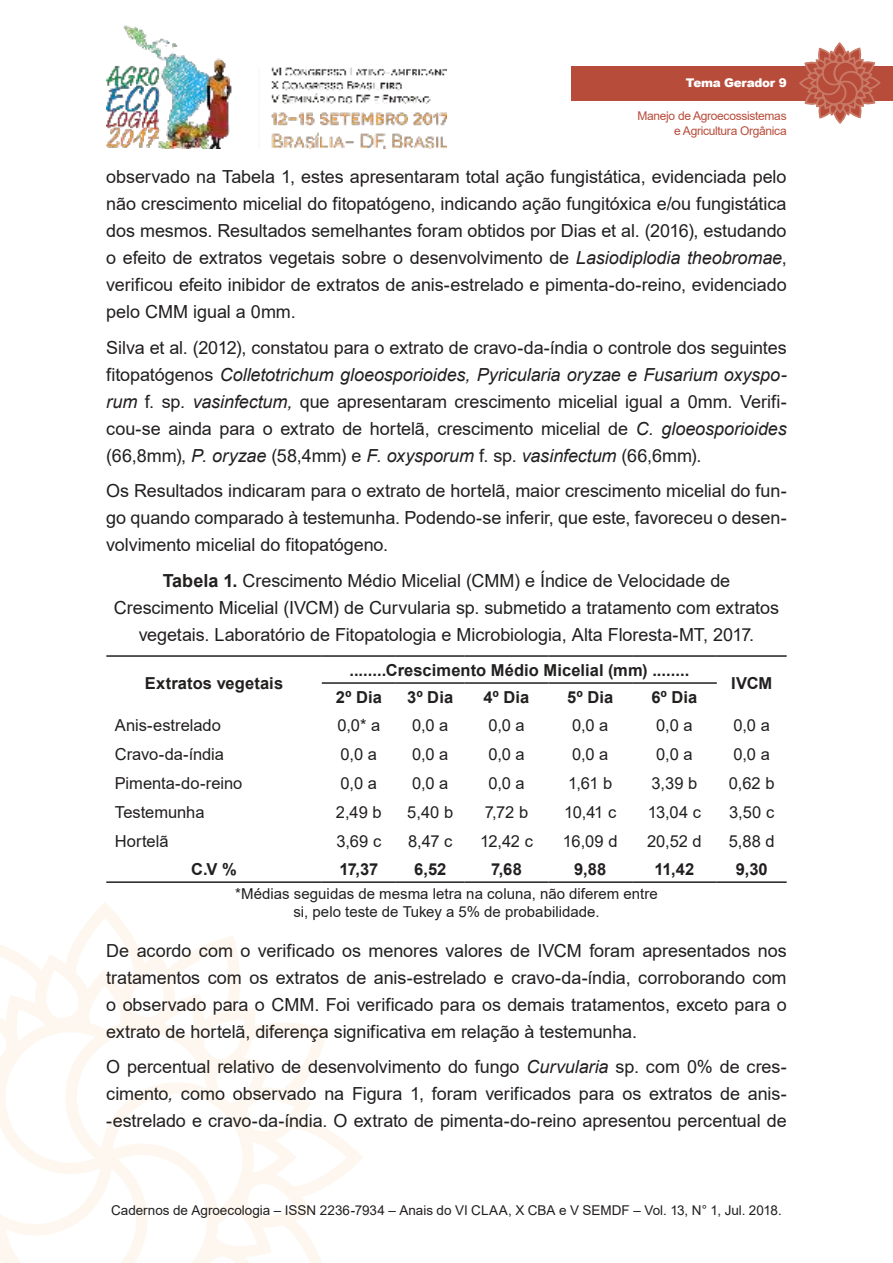
<style>
.page{position:relative;width:893px;height:1263px;background:#fff}
.page>*{position:absolute;margin:0;border:0;box-sizing:border-box;transform-origin:0 0}
.t1{font:18px/27px "Arial";letter-spacing:-.005em;color:#221f1f;text-align:justify}
.t2{font:16.5px "Arial";letter-spacing:-.005em;color:#221f1f}
.t3{font:700 16.5px "Arial";letter-spacing:.005em;color:#221f1f}
.t4{font:15px/18px "Arial";color:#221f1f;text-align:center}
.t5{font:13.5px "Arial";color:#221f1f}
.t6{font:12px/14.4px "Arial";letter-spacing:-.025em;color:#b84c3b;text-align:right}
.t7{font:900 12px "Arial";letter-spacing:-.025em;color:#fff}
.s1{font-style:italic}
.s2{font-weight:700}
</style>
<div class="page">
<img style="left:106px;top:25px;width:340px;height:124px">
<svg style="left:0;top:910px;width:363px;height:353px"></svg>
<div style="left:571px;top:66px;width:322px;height:34px;background:#b84c3b"></div>
<svg style="left:798px;top:43px;width:83px;height:81px"></svg>
<hr style="left:322px;top:682px;width:74px;height:2px;background:#221f1f">
<hr style="left:396px;top:682px;width:69px;height:2px;background:#221f1f">
<hr style="left:465px;top:682px;width:83px;height:2px;background:#221f1f">
<hr style="left:548px;top:682px;width:84px;height:2px;background:#221f1f">
<hr style="left:632px;top:682px;width:85px;height:2px;background:#221f1f">
<hr style="left:106px;top:881px;width:216px;height:2px;background:#221f1f">
<hr style="left:322px;top:881px;width:74px;height:2px;background:#221f1f">
<hr style="left:396px;top:881px;width:69px;height:2px;background:#221f1f">
<hr style="left:465px;top:881px;width:83px;height:2px;background:#221f1f">
<hr style="left:548px;top:881px;width:84px;height:2px;background:#221f1f">
<hr style="left:632px;top:881px;width:85px;height:2px;background:#221f1f">
<hr style="left:717px;top:881px;width:70px;height:2px;background:#221f1f">
<hr style="left:106px;top:655px;width:216px;height:2px;background:#221f1f">
<hr style="left:322px;top:655px;width:74px;height:2px;background:#221f1f">
<hr style="left:396px;top:655px;width:69px;height:2px;background:#221f1f">
<hr style="left:465px;top:655px;width:83px;height:2px;background:#221f1f">
<hr style="left:548px;top:655px;width:84px;height:2px;background:#221f1f">
<hr style="left:632px;top:655px;width:85px;height:2px;background:#221f1f">
<hr style="left:717px;top:655px;width:70px;height:2px;background:#221f1f">
<p class="t7" style="left:686px;top:76px;width:102px">Tema Gerador 9</p>
<p class="t6" style="left:637px;top:110px;width:151px">Manejo de Agroecossistemas e Agricultura Orgânica</p>
<p class="t1" style="left:106px;top:165px;width:682px">observado na Tabela 1, estes apresentaram total ação fungistática, evidenciada pelo não crescimento micelial do fitopatógeno, indicando ação fungitóxica e/ou fungistática dos mesmos. Resultados semelhantes foram obtidos por Dias et al. (2016), estudando o efeito de extratos vegetais sobre o desenvolvimento de <span class="s1">Lasiodiplodia theobromae</span>, verificou efeito inibidor de extratos de anis-estrelado e pimenta-do-reino, evidenciado pelo CMM igual a 0mm.</p>
<p class="t1" style="left:106px;top:335px;width:682px">Silva et al. (2012), constatou para o extrato de cravo-da-índia o controle dos seguintes fitopatógenos <span class="s1">Colletotrichum gloeosporioides, Pyricularia oryzae e Fusarium oxyspo&shy;rum</span> f. sp. <span class="s1">vasinfectum,</span> que apresentaram crescimento micelial igual a 0mm. Verifi&shy;cou-se ainda para o extrato de hortelã, crescimento micelial de <span class="s1">C. gloeosporioides </span>(66,8mm), <span class="s1">P. oryzae</span> (58,4mm) e <span class="s1">F. oxysporum</span> f. sp. <span class="s1">vasinfectum</span> (66,6mm).</p>
<p class="t1" style="left:106px;top:479px;width:682px">Os Resultados indicaram para o extrato de hortelã, maior crescimento micelial do fun&shy;go quando comparado à testemunha. Podendo-se inferir, que este, favoreceu o desen&shy;volvimento micelial do fitopatógeno.</p>
<p class="t1" style="left:114px;top:568px;width:667px;text-align:center"><span class="s2">Tabela 1.</span> Crescimento Médio Micelial (CMM) e Índice de Velocidade de<br>Crescimento Micelial (IVCM) de Curvularia sp. submetido a tratamento com extratos vegetais. Laboratório de Fitopatologia e Microbiologia, Alta Floresta-MT, 2017.</p>
<p class="t3" style="left:145px;top:677px;width:140px">Extratos vegetais</p>
<p class="t3" style="left:349px;top:663px;width:341px">........Crescimento Médio Micelial (mm) ........</p>
<p class="t3" style="left:731px;top:677px;width:43px">IVCM</p>
<p class="t3" style="left:336px;top:690px;width:48px">2º Dia</p>
<p class="t3" style="left:407px;top:690px;width:47px">3º Dia</p>
<p class="t3" style="left:484px;top:690px;width:47px">4º Dia</p>
<p class="t3" style="left:567px;top:690px;width:47px">5º Dia</p>
<p class="t3" style="left:651px;top:690px;width:48px">6º Dia</p>
<p class="t2" style="left:115px;top:718px;width:108px">Anis-estrelado</p>
<p class="t2" style="left:337px;top:718px;width:44px">0,0* a</p>
<p class="t2" style="left:412px;top:718px;width:38px">0,0 a</p>
<p class="t2" style="left:488px;top:718px;width:38px">0,0 a</p>
<p class="t2" style="left:572px;top:718px;width:38px">0,0 a</p>
<p class="t2" style="left:656px;top:718px;width:38px">0,0 a</p>
<p class="t2" style="left:733px;top:718px;width:38px">0,0 a</p>
<p class="t2" style="left:115px;top:747px;width:111px">Cravo-da-índia</p>
<p class="t2" style="left:341px;top:747px;width:38px">0,0 a</p>
<p class="t2" style="left:412px;top:747px;width:38px">0,0 a</p>
<p class="t2" style="left:488px;top:747px;width:38px">0,0 a</p>
<p class="t2" style="left:572px;top:747px;width:38px">0,0 a</p>
<p class="t2" style="left:656px;top:747px;width:38px">0,0 a</p>
<p class="t2" style="left:733px;top:747px;width:38px">0,0 a</p>
<p class="t2" style="left:115px;top:776px;width:129px">Pimenta-do-reino</p>
<p class="t2" style="left:341px;top:776px;width:38px">0,0 a</p>
<p class="t2" style="left:412px;top:776px;width:38px">0,0 a</p>
<p class="t2" style="left:488px;top:776px;width:38px">0,0 a</p>
<p class="t2" style="left:568px;top:776px;width:46px">1,61 b</p>
<p class="t2" style="left:651px;top:776px;width:47px">3,39 b</p>
<p class="t2" style="left:729px;top:776px;width:47px">0,62 b</p>
<p class="t2" style="left:115px;top:805px;width:91px">Testemunha</p>
<p class="t2" style="left:336px;top:805px;width:47px">2,49 b</p>
<p class="t2" style="left:407px;top:805px;width:47px">5,40 b</p>
<p class="t2" style="left:485px;top:805px;width:45px">7,72 b</p>
<p class="t2" style="left:564px;top:805px;width:54px">10,41 c</p>
<p class="t2" style="left:648px;top:805px;width:55px">13,04 c</p>
<p class="t2" style="left:729px;top:805px;width:47px">3,50 c</p>
<p class="t2" style="left:115px;top:834px;width:55px">Hortelã</p>
<p class="t2" style="left:336px;top:834px;width:46px">3,69 c</p>
<p class="t2" style="left:408px;top:834px;width:46px">8,47 c</p>
<p class="t2" style="left:480px;top:834px;width:54px">12,42 c</p>
<p class="t2" style="left:563px;top:834px;width:56px">16,09 d</p>
<p class="t2" style="left:647px;top:834px;width:56px">20,52 d</p>
<p class="t2" style="left:729px;top:834px;width:48px">5,88 d</p>
<p class="t3" style="left:191px;top:863px;width:47px">C.V %</p>
<p class="t3" style="left:339px;top:863px;width:40px">17,37</p>
<p class="t3" style="left:414px;top:863px;width:34px">6,52</p>
<p class="t3" style="left:491px;top:863px;width:32px">7,68</p>
<p class="t3" style="left:574px;top:863px;width:34px">9,88</p>
<p class="t3" style="left:655px;top:863px;width:41px">11,42</p>
<p class="t3" style="left:736px;top:863px;width:34px">9,30</p>
<p class="t4" style="left:235px;top:886px;width:424px">*Médias seguidas de mesma letra na coluna, não diferem entre si, pelo teste de Tukey a 5% de probabilidade.</p>
<p class="t1" style="left:106px;top:939px;width:682px">De acordo com o verificado os menores valores de IVCM foram apresentados nos tratamentos com os extratos de anis-estrelado e cravo-da-índia, corroborando com o observado para o CMM. Foi verificado para os demais tratamentos, exceto para o extrato de hortelã, diferença significativa em relação à testemunha.</p>
<p class="t1" style="left:106px;top:1055px;width:682px">O percentual relativo de desenvolvimento do fungo <span class="s1">Curvularia</span> sp. com 0% de cres&shy;cimento<span class="s1">,</span> como observado na Figura 1, foram verificados para os extratos de anis--estrelado e cravo-da-índia. O extrato de pimenta-do-reino apresentou percentual de</p>
<p class="t5" style="left:111px;top:1205px;width:672px">Cadernos de Agroecologia – ISSN 2236-7934 – Anais do VI CLAA, X CBA e V SEMDF – Vol. 13, N° 1, Jul. 2018.</p>
</div>
